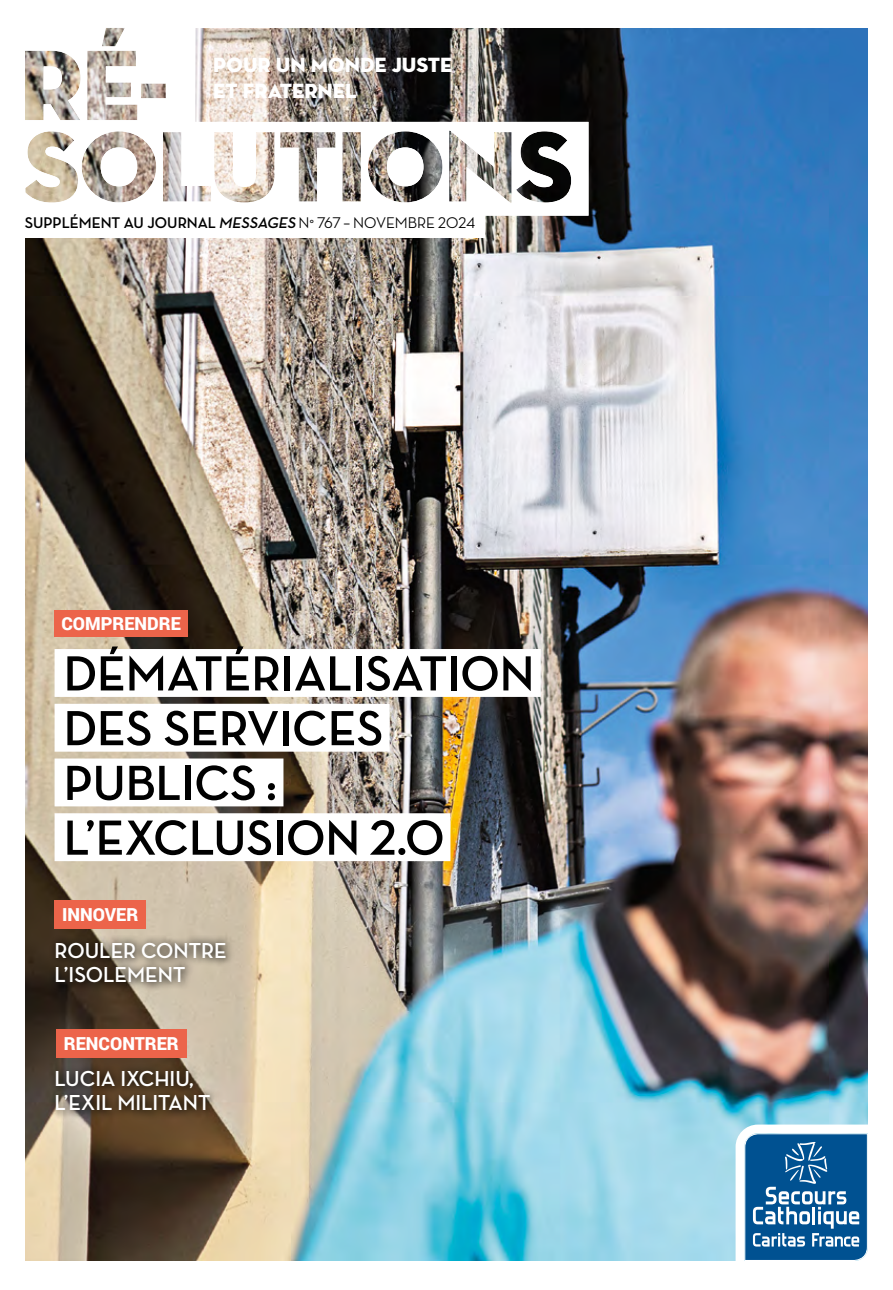
<style>
.page{position:relative;width:893px;height:1290px;background:#fff}
.page>*{position:absolute;margin:0;border:0;box-sizing:border-box;transform-origin:0 0}
.t1{font:700 50.23px "Neutra Disp";color:#000}
.t2{font:700 22.05px/24px "Neutra Disp";color:#fff}
.t3{font:21px "Neutra Disp Titling";color:#fff}
.t4{font:900 17.85px "Roboto";color:#fff}
.t5{font:700 15.75px "Neutra Disp";color:#000}
.s1{font-style:italic}
.s2{font-weight:500}
</style>
<div class="page">
<img style="left:25px;top:28px;width:843px;height:1233px">
<svg style="left:25px;top:28px;width:563px;height:188px"></svg>
<svg style="left:731px;top:1120px;width:137px;height:141px"></svg>
<div style="left:0;top:207px;width:485px;height:31px;background:#fff"></div>
<svg style="left:49px;top:935px;width:186px;height:56px;background:#807564"></svg>
<div style="left:55px;top:901px;width:91px;height:28px;background:#ec644a"></div>
<svg style="left:49px;top:1063px;width:170px;height:57px;background:#5c4b38"></svg>
<div style="left:56px;top:1029px;width:130px;height:28px;background:#ec644a"></div>
<div style="left:55px;top:610px;width:133px;height:27px;background:#ec644a"></div>
<div style="left:55px;top:649px;width:486px;height:48px;background:#fff"></div>
<div style="left:55px;top:704px;width:335px;height:48px;background:#fff"></div>
<div style="left:55px;top:758px;width:228px;height:48px;background:#fff"></div>
<div style="left:55px;top:813px;width:395px;height:48px;background:#fff"></div>
<p class="t3" style="left:213px;top:52px;width:241px">POUR UN MONDE JUSTE</p>
<p class="t3" style="left:213px;top:77px;width:145px">ET FRATERNEL</p>
<p class="t5" style="left:25px;top:214px;width:452px">SUPPLÉMENT AU JOURNAL <span class="s1">MESSAGES</span> <span class="s2">N° 767 – NOVEMBRE 2024</span></p>
<p class="t4" style="left:61px;top:611px;width:121px">COMPRENDRE</p>
<p class="t1" style="left:64px;top:645px;width:472px">DÉMATÉRIALISATION</p>
<p class="t1" style="left:64px;top:700px;width:321px">DES SERVICES</p>
<p class="t1" style="left:64px;top:755px;width:215px">PUBLICS :</p>
<p class="t1" style="left:64px;top:810px;width:382px">L’EXCLUSION 2.0</p>
<p class="t4" style="left:62px;top:902px;width:78px">INNOVER</p>
<p class="t2" style="left:55px;top:938px;width:174px">ROULER CONTRE<br>L’ISOLEMENT</p>
<p class="t4" style="left:64px;top:1031px;width:116px">RENCONTRER</p>
<p class="t2" style="left:55px;top:1067px;width:157px">LUCIA IXCHIU,<br>L’EXIL MILITANT</p>
</div>
